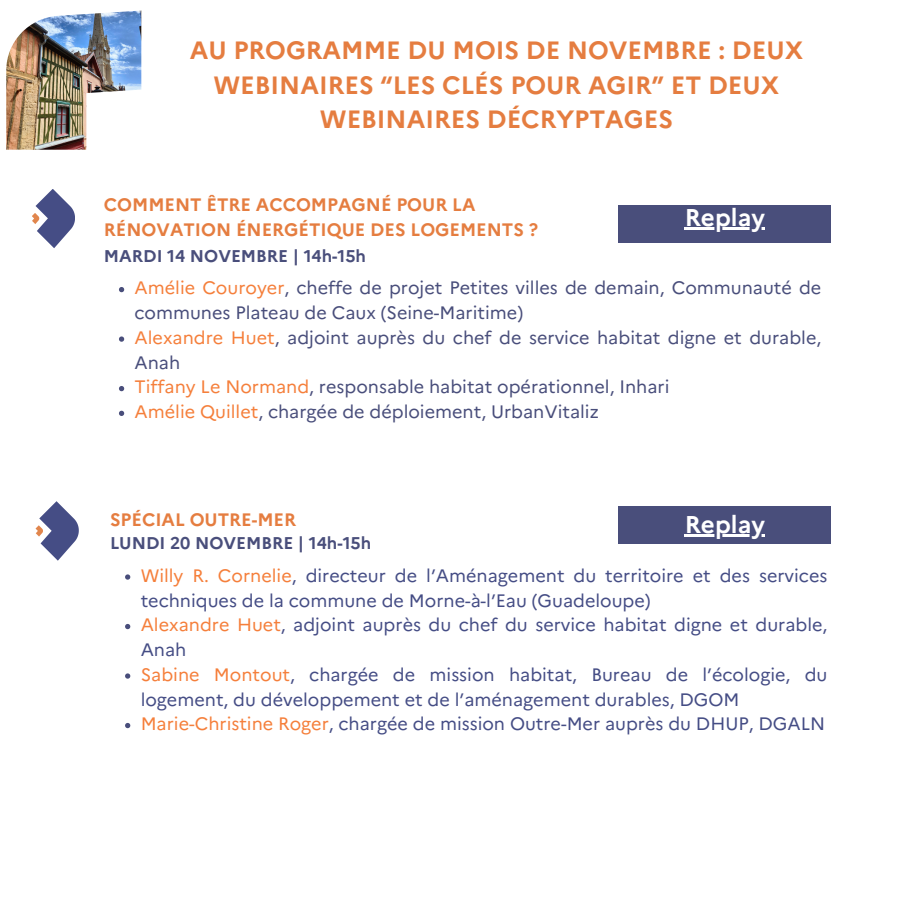
<style>
.page{position:relative;width:900px;height:900px;background:#fff}
.page>*{position:absolute;margin:0;border:0;box-sizing:border-box;transform-origin:0 0}
.t1{font:700 25px/34.5px "Marianne";color:#e57d40;text-align:center}
.t2{font:700 24.2px "Marianne";color:#fff}
.t3{font:18px/24.8px "Marianne";color:#454d85}
.t4{font:18px/24.8px "Marianne";color:#494e7b}
.t5{font:700 18px/24.8px "Marianne";color:#e57d40}
.t6{font:700 17px "Marianne";color:#494e7b}
.s1{color:#f57f3b}
</style>
<div class="page">
<div style="left:619px;top:205px;width:212px;height:37px;background:#494e7b"></div>
<hr style="left:685px;top:227px;width:80px;height:3px;background:#fff">
<svg style="left:32px;top:189px;width:43px;height:59px"></svg>
<div style="left:619px;top:506px;width:212px;height:37px;background:#494e7b"></div>
<hr style="left:685px;top:534px;width:80px;height:3px;background:#fff">
<svg style="left:36px;top:501px;width:43px;height:60px"></svg>
<img style="left:6px;top:11px;width:135px;height:139px">
<svg style="left:119px;top:287px;width:5px;height:5px"></svg>
<svg style="left:119px;top:336px;width:5px;height:6px"></svg>
<svg style="left:119px;top:386px;width:5px;height:5px"></svg>
<svg style="left:119px;top:411px;width:5px;height:5px"></svg>
<svg style="left:125px;top:574px;width:5px;height:6px"></svg>
<svg style="left:125px;top:624px;width:5px;height:5px"></svg>
<svg style="left:125px;top:673px;width:5px;height:6px"></svg>
<svg style="left:125px;top:723px;width:5px;height:5px"></svg>
<p class="t1" style="left:190px;top:33px;width:615px">AU PROGRAMME DU MOIS DE NOVEMBRE : DEUX<br>WEBINAIRES “LES CLÉS POUR AGIR” ET DEUX<br>WEBINAIRES DÉCRYPTAGES</p>
<p class="t5" style="left:104px;top:192px;width:436px">COMMENT ÊTRE ACCOMPAGNÉ POUR LA<br>RÉNOVATION ÉNERGÉTIQUE DES LOGEMENTS ?</p>
<p class="t6" style="left:104px;top:245px;width:264px">MARDI 14 NOVEMBRE | 14h-15h</p>
<p class="t2" style="left:685px;top:203px;width:82px">Replay</p>
<p class="t4" style="left:135px;top:276px;width:688px"><span class="s1">Amélie Couroyer</span>, cheffe de projet Petites villes de demain, Communauté de communes Plateau de Caux (Seine-Maritime)</p>
<p class="t4" style="left:135px;top:325px;width:688px"><span class="s1">Alexandre Huet</span>, adjoint auprès du chef de service habitat digne et durable,<br>Anah</p>
<p class="t4" style="left:135px;top:375px;width:536px"><span class="s1">Tiffany Le Normand</span>, responsable habitat opérationnel, Inhari</p>
<p class="t4" style="left:135px;top:399px;width:466px"><span class="s1">Amélie Quillet</span>, chargée de déploiement, UrbanVitaliz</p>
<p class="t5" style="left:110px;top:507px;width:188px">SPÉCIAL OUTRE-MER</p>
<p class="t2" style="left:685px;top:509px;width:82px">Replay</p>
<p class="t6" style="left:110px;top:533px;width:263px">LUNDI 20 NOVEMBRE | 14h-15h</p>
<p class="t3" style="left:141px;top:563px;width:688px"><span class="s1">Willy R. Cornelie</span>, directeur de l’Aménagement du territoire et des services techniques de la commune de Morne-à-l’Eau (Guadeloupe)</p>
<p class="t3" style="left:141px;top:613px;width:688px"><span class="s1">Alexandre Huet</span>, adjoint auprès du chef du service habitat digne et durable,<br>Anah</p>
<p class="t3" style="left:141px;top:662px;width:688px"><span class="s1">Sabine Montout</span>, chargée de mission habitat, Bureau de l’écologie, du logement, du développement et de l’aménagement durables, DGOM</p>
<p class="t3" style="left:141px;top:712px;width:686px"><span class="s1">Marie-Christine Roger</span>, chargée de mission Outre-Mer auprès du DHUP, DGALN</p>
</div>
